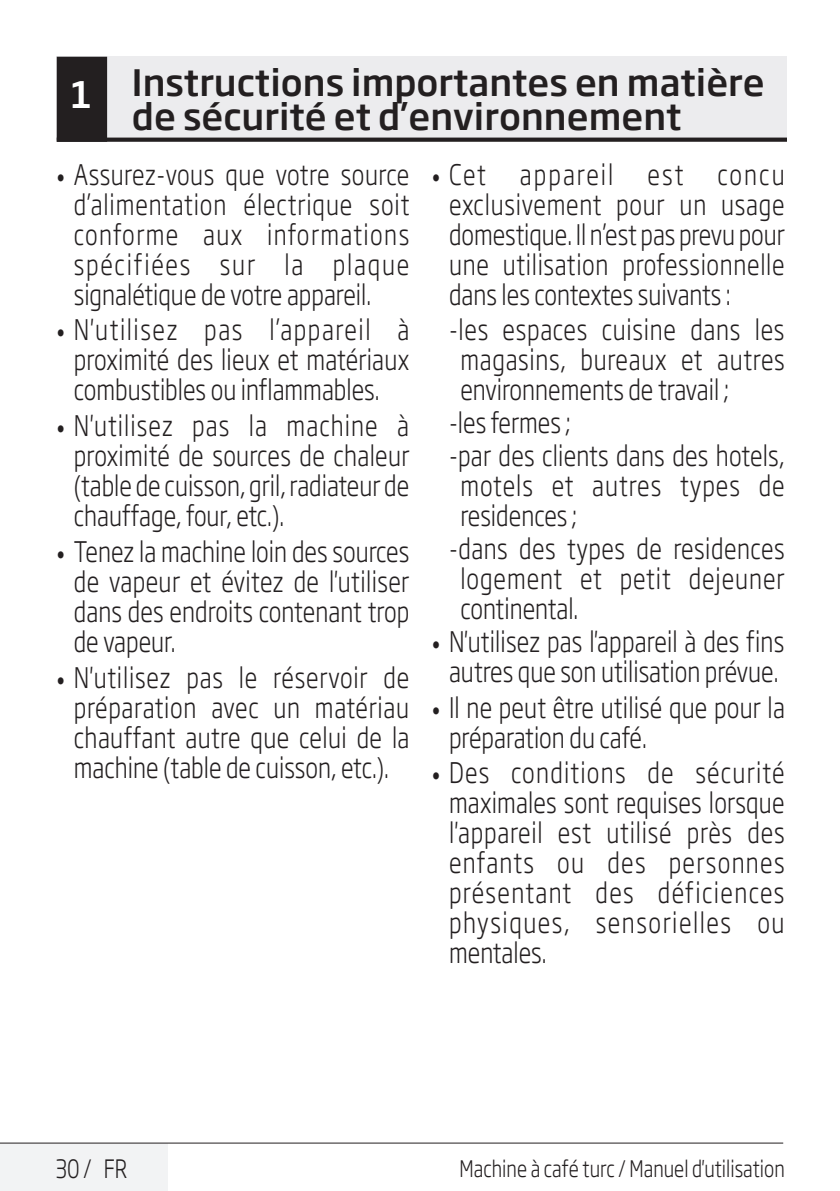
<style>
.page{position:relative;width:840px;height:1191px;background:#fff}
.page>*{position:absolute;margin:0;border:0;box-sizing:border-box;transform-origin:0 0}
.Unite_Baslik_Guvenli{font:500 36px/34px "Soho Gothic Pro";color:#231f20}
.Güvenlik_Alt_Maddele{font:300 28px/30px "Soho Gothic Pro";letter-spacing:.005em;color:#231f20;text-align:justify;scale:.8 1}
.t1{font:300 25px "Soho Gothic Pro";color:#231f20;scale:.8 1}
.t2{font:300 22.4px "Soho Gothic Pro";color:#231f20;scale:.8 1}
.s1{color:#fff}
.s2{font-family:"Helvetica Neue LT Pro";font-stretch:condensed;font-size:20px}
</style>
<div class="page">
<div style="left:0;top:1143px;width:168px;height:48px;background:#f2f3f4"></div>
<hr style="left:0;top:1142px;width:782px;height:1px;background:#231f20">
<div style="left:57px;top:57px;width:728px;height:83px;background:#ececee"></div>
<hr style="left:57px;top:138px;width:728px;height:3px;background:#231f20">
<div style="left:58px;top:58px;width:48px;height:83px;background:#231f20"></div>
<div style="left:57px;top:57px;width:50px;height:85px;border:2px solid #231f20"></div>
<p class="Unite_Baslik_Guvenli" style="left:132px;top:64px;width:634px;text-indent:-61px"><span class="s1">1</span> Instructions importantes en matière de sécurité et d’environnement</p>
<p class="Güvenlik_Alt_Maddele" style="left:74px;top:158px;width:421px;text-indent:-17px"><span class="s2">•</span> Assurez-vous que votre source d’alimentation électrique soit conforme aux informations spécifiées sur la plaque signalétique de votre appareil.</p>
<p class="Güvenlik_Alt_Maddele" style="left:57px;top:313px;width:442px;text-align:center"><span class="s2">•</span> N'utilisez pas l’appareil à proximité des lieux et matériaux combustibles ou inflammables.</p>
<p class="Güvenlik_Alt_Maddele" style="left:74px;top:409px;width:421px;text-indent:-17px"><span class="s2">•</span> N'utilisez pas la machine à proximité de sources de chaleur (table de cuisson, gril, radiateur de chauffage, four, etc.).</p>
<p class="Güvenlik_Alt_Maddele" style="left:74px;top:535px;width:421px;text-indent:-17px"><span class="s2">•</span> Tenez la machine loin des sources de vapeur et évitez de l'utiliser dans des endroits contenant trop de vapeur.</p>
<p class="Güvenlik_Alt_Maddele" style="left:74px;top:660px;width:421px;text-indent:-17px"><span class="s2">•</span> N'utilisez pas le réservoir de préparation avec un matériau chauffant autre que celui de la machine (table de cuisson, etc.).</p>
<p class="Güvenlik_Alt_Maddele" style="left:449px;top:158px;width:421px;text-indent:-17px"><span class="s2">•</span> Cet appareil est concu exclusivement pour un usage domestique. Il n’est pas prevu pour une utilisation professionnelle dans les contextes suivants :</p>
<p class="Güvenlik_Alt_Maddele" style="left:460px;top:313px;width:407px;text-indent:-11px">-les espaces cuisine dans les magasins, bureaux et autres environnements de travail ;</p>
<p class="Güvenlik_Alt_Maddele" style="left:449px;top:406px;width:153px">-les fermes ;</p>
<p class="Güvenlik_Alt_Maddele" style="left:460px;top:439px;width:406px;text-indent:-11px">-par des clients dans des hotels, motels et autres types de residences ;</p>
<p class="Güvenlik_Alt_Maddele" style="left:460px;top:532px;width:406px;text-indent:-11px">-dans des types de residences logement et petit dejeuner continental.</p>
<p class="Güvenlik_Alt_Maddele" style="left:432px;top:625px;width:441px;text-align:center"><span class="s2">•</span> N'utilisez pas l'appareil à des fins autres que son utilisation prévue.</p>
<p class="Güvenlik_Alt_Maddele" style="left:449px;top:690px;width:421px;text-indent:-17px"><span class="s2">•</span> Il ne peut être utilisé que pour la préparation du café.</p>
<p class="Güvenlik_Alt_Maddele" style="left:449px;top:756px;width:421px;text-indent:-17px"><span class="s2">•</span> Des conditions de sécurité maximales sont requises lorsque l'appareil est utilisé près des enfants ou des personnes présentant des déficiences physiques, sensorielles ou mentales.</p>
<p class="t1" style="left:55px;top:1149px;width:92px">30 / FR</p>
<p class="t2" style="left:459px;top:1151px;width:408px">Machine à café turc / Manuel d'utilisation</p>
</div>
